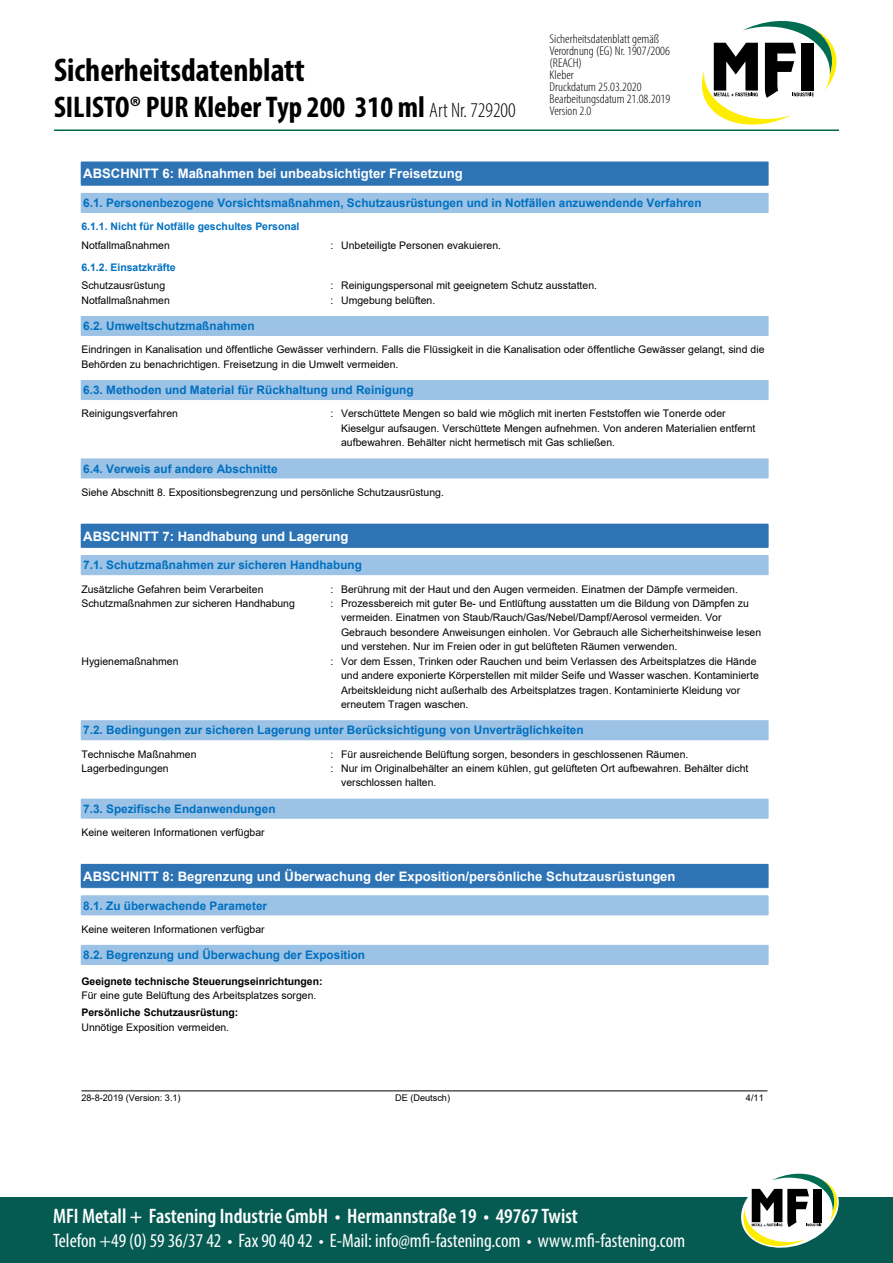
<style>
.page{position:relative;width:893px;height:1263px;background:#fff}
.page>*{position:absolute;margin:0;border:0;box-sizing:border-box;transform-origin:0 0}
.t1{font:700 condensed 33px "Myriad Pro";color:#000}
.t2{font:700 condensed 30px "Myriad Pro";color:#000}
.t3{font:600 condensed 21px "Myriad Pro";color:#fff}
.t4{font:700 21px "Arial";color:#000}
.t5{font:condensed 19.5px "Myriad Pro";color:#fff}
.t6{font:700 13.05px "Arial";color:#fff}
.t7{font:300 condensed 12.75px/12px "Myriad Pro";color:#000;scale:1.06 1}
.t8{font:700 11.7px "Arial";color:#0070c0}
.t9{font:10.5px/14.4px "Arial";color:#000}
.t10{font:700 10.5px "Arial";color:#000}
.t11{font:700 10.5px "Arial";color:#0070c0}
.t12{font:9.15px "Arial";color:#000}
.s1{font-weight:300;font-size:21px}
</style>
<div class="page">
<hr style="left:54px;top:129px;width:785px;height:2px;background:#00664b">
<svg style="left:702px;top:20px;width:135px;height:105px"></svg>
<div style="left:0;top:1197px;width:893px;height:66px;background:#055b52"></div>
<svg style="left:741px;top:1173px;width:98px;height:75px"></svg>
<hr style="left:81px;top:1090px;width:686px;height:1px;background:#000">
<div style="left:81px;top:162px;width:687px;height:23px;background:#2e74b5"></div>
<svg style="left:768px;top:162px;width:1px;height:23px"></svg>
<hr style="left:81px;top:185px;width:687px;height:1px;background:#2e74b5">
<div style="left:81px;top:194px;width:687px;height:18px;background:#9cc2e5"></div>
<svg style="left:768px;top:194px;width:1px;height:18px"></svg>
<hr style="left:81px;top:193px;width:687px;height:1px;background:#9cc2e5">
<hr style="left:81px;top:212px;width:687px;height:1px;background:#9cc2e5">
<div style="left:81px;top:317px;width:687px;height:18px;background:#9cc2e5"></div>
<svg style="left:768px;top:317px;width:1px;height:18px"></svg>
<hr style="left:81px;top:316px;width:687px;height:1px;background:#9cc2e5">
<hr style="left:81px;top:335px;width:687px;height:1px;background:#9cc2e5">
<div style="left:81px;top:381px;width:687px;height:18px;background:#9cc2e5"></div>
<svg style="left:768px;top:381px;width:1px;height:18px"></svg>
<hr style="left:81px;top:380px;width:687px;height:1px;background:#9cc2e5">
<hr style="left:81px;top:399px;width:687px;height:1px;background:#9cc2e5">
<div style="left:81px;top:459px;width:687px;height:19px;background:#9cc2e5"></div>
<svg style="left:768px;top:459px;width:1px;height:19px"></svg>
<hr style="left:81px;top:478px;width:687px;height:1px;background:#9cc2e5">
<div style="left:81px;top:524px;width:687px;height:23px;background:#2e74b5"></div>
<svg style="left:768px;top:524px;width:1px;height:23px"></svg>
<hr style="left:81px;top:547px;width:687px;height:1px;background:#2e74b5">
<div style="left:81px;top:556px;width:687px;height:18px;background:#9cc2e5"></div>
<svg style="left:768px;top:556px;width:1px;height:18px"></svg>
<hr style="left:81px;top:555px;width:687px;height:1px;background:#9cc2e5">
<hr style="left:81px;top:574px;width:687px;height:1px;background:#9cc2e5">
<div style="left:81px;top:721px;width:687px;height:19px;background:#9cc2e5"></div>
<svg style="left:768px;top:721px;width:1px;height:19px"></svg>
<hr style="left:81px;top:720px;width:687px;height:1px;background:#9cc2e5">
<div style="left:81px;top:799px;width:687px;height:19px;background:#9cc2e5"></div>
<svg style="left:768px;top:799px;width:1px;height:19px"></svg>
<hr style="left:81px;top:818px;width:687px;height:1px;background:#9cc2e5">
<div style="left:81px;top:864px;width:687px;height:23px;background:#2e74b5"></div>
<svg style="left:768px;top:864px;width:1px;height:23px"></svg>
<hr style="left:81px;top:887px;width:687px;height:1px;background:#2e74b5">
<div style="left:81px;top:896px;width:687px;height:19px;background:#9cc2e5"></div>
<svg style="left:768px;top:896px;width:1px;height:19px"></svg>
<hr style="left:81px;top:895px;width:687px;height:1px;background:#9cc2e5">
<hr style="left:81px;top:915px;width:687px;height:1px;background:#9cc2e5">
<div style="left:81px;top:945px;width:687px;height:19px;background:#9cc2e5"></div>
<svg style="left:768px;top:945px;width:1px;height:19px"></svg>
<hr style="left:81px;top:964px;width:687px;height:1px;background:#9cc2e5">
<p class="t7" style="left:550px;top:33px;width:115px">Sicherheitsdatenblatt gemäß<br>Verordnung (EG) Nr. 1907/2006 (REACH)<br>Kleber<br>Druckdatum 25.03.2020<br>Bearbeitungsdatum 21.08.2019</p>
<h1 class="t1" style="left:54px;top:49px;width:252px">Sicherheitsdatenblatt</h1>
<h2 class="t2" style="left:54px;top:88px;width:463px">SILISTO® PUR Kleber Typ 200 310 ml <span class="s1">Art Nr. 729200</span></h2>
<h3 class="t4" style="left:81px;top:93px;width:269px">Silisto PUR Kleber Typ 200</h3>
<p class="t7" style="left:550px;top:105px;width:41px">Version 2.0</p>
<p class="t6" style="left:83px;top:165px;width:381px">ABSCHNITT 6: Maßnahmen bei unbeabsichtigter Freisetzung</p>
<p class="t8" style="left:83px;top:195px;width:620px">6.1. Personenbezogene Vorsichtsmaßnahmen, Schutzausrüstungen und in Notfällen anzuwendende Verfahren</p>
<p class="t11" style="left:81px;top:219px;width:220px">6.1.1. Nicht für Notfälle geschultes Personal</p>
<p class="t9" style="left:81px;top:238px;width:90px">Notfallmaßnahmen</p>
<p class="t9" style="left:330px;top:238px;width:172px">: Unbeteiligte Personen evakuieren.</p>
<p class="t11" style="left:81px;top:260px;width:96px">6.1.2. Einsatzkräfte</p>
<p class="t9" style="left:81px;top:278px;width:85px">Schutzausrüstung</p>
<p class="t9" style="left:330px;top:278px;width:268px">: Reinigungspersonal mit geeignetem Schutz ausstatten.</p>
<p class="t9" style="left:81px;top:293px;width:90px">Notfallmaßnahmen</p>
<p class="t9" style="left:330px;top:293px;width:106px">: Umgebung belüften.</p>
<p class="t8" style="left:83px;top:318px;width:173px">6.2. Umweltschutzmaßnahmen</p>
<p class="t9" style="left:81px;top:342px;width:684px">Eindringen in Kanalisation und öffentliche Gewässer verhindern. Falls die Flüssigkeit in die Kanalisation oder öffentliche Gewässer gelangt, sind die<br>Behörden zu benachrichtigen. Freisetzung in die Umwelt vermeiden.</p>
<p class="t8" style="left:83px;top:382px;width:332px">6.3. Methoden und Material für Rückhaltung und Reinigung</p>
<p class="t9" style="left:81px;top:406px;width:98px">Reinigungsverfahren</p>
<p class="t9" style="left:341px;top:406px;width:416px;text-indent:-11px">: Verschüttete Mengen so bald wie möglich mit inerten Feststoffen wie Tonerde oder<br>Kieselgur aufsaugen. Verschüttete Mengen aufnehmen. Von anderen Materialien entfernt aufbewahren. Behälter nicht hermetisch mit Gas schließen.</p>
<p class="t8" style="left:83px;top:460px;width:196px">6.4. Verweis auf andere Abschnitte</p>
<p class="t9" style="left:81px;top:485px;width:364px">Siehe Abschnitt 8. Expositionsbegrenzung und persönliche Schutzausrüstung.</p>
<p class="t6" style="left:83px;top:527px;width:267px">ABSCHNITT 7: Handhabung und Lagerung</p>
<p class="t8" style="left:83px;top:557px;width:280px">7.1. Schutzmaßnahmen zur sicheren Handhabung</p>
<p class="t9" style="left:81px;top:581px;width:184px">Zusätzliche Gefahren beim Verarbeiten</p>
<p class="t9" style="left:330px;top:581px;width:409px">: Berührung mit der Haut und den Augen vermeiden. Einatmen der Dämpfe vermeiden.</p>
<p class="t9" style="left:81px;top:596px;width:215px">Schutzmaßnahmen zur sicheren Handhabung</p>
<p class="t9" style="left:341px;top:596px;width:422px;text-indent:-11px">: Prozessbereich mit guter Be- und Entlüftung ausstatten um die Bildung von Dämpfen zu vermeiden. Einatmen von Staub/Rauch/Gas/Nebel/Dampf/Aerosol vermeiden. Vor Gebrauch besondere Anweisungen einholen. Vor Gebrauch alle Sicherheitshinweise lesen und verstehen. Nur im Freien oder in gut belüfteten Räumen verwenden.</p>
<p class="t9" style="left:81px;top:654px;width:99px">Hygienemaßnahmen</p>
<p class="t9" style="left:341px;top:654px;width:419px;text-indent:-11px">: Vor dem Essen, Trinken oder Rauchen und beim Verlassen des Arbeitsplatzes die Hände und andere exponierte Körperstellen mit milder Seife und Wasser waschen. Kontaminierte Arbeitskleidung nicht außerhalb des Arbeitsplatzes tragen. Kontaminierte Kleidung vor erneutem Tragen waschen.</p>
<p class="t8" style="left:83px;top:722px;width:502px">7.2. Bedingungen zur sicheren Lagerung unter Berücksichtigung von Unverträglichkeiten</p>
<p class="t9" style="left:81px;top:747px;width:117px">Technische Maßnahmen</p>
<p class="t9" style="left:330px;top:747px;width:360px">: Für ausreichende Belüftung sorgen, besonders in geschlossenen Räumen.</p>
<p class="t9" style="left:81px;top:761px;width:89px">Lagerbedingungen</p>
<p class="t9" style="left:341px;top:761px;width:409px;text-indent:-11px">: Nur im Originalbehälter an einem kühlen, gut gelüfteten Ort aufbewahren. Behälter dicht verschlossen halten.</p>
<p class="t8" style="left:83px;top:800px;width:194px">7.3. Spezifische Endanwendungen</p>
<p class="t9" style="left:81px;top:825px;width:185px">Keine weiteren Informationen verfügbar</p>
<p class="t6" style="left:83px;top:867px;width:594px">ABSCHNITT 8: Begrenzung und Überwachung der Exposition/persönliche Schutzausrüstungen</p>
<p class="t8" style="left:83px;top:897px;width:185px">8.1. Zu überwachende Parameter</p>
<p class="t9" style="left:81px;top:922px;width:185px">Keine weiteren Informationen verfügbar</p>
<p class="t8" style="left:83px;top:947px;width:283px">8.2. Begrenzung und Überwachung der Exposition</p>
<p class="t10" style="left:81px;top:974px;width:243px">Geeignete technische Steuerungseinrichtungen:</p>
<p class="t9" style="left:81px;top:988px;width:237px">Für eine gute Belüftung des Arbeitsplatzes sorgen.</p>
<p class="t10" style="left:81px;top:1005px;width:158px">Persönliche Schutzausrüstung:</p>
<p class="t9" style="left:81px;top:1020px;width:149px">Unnötige Exposition vermeiden.</p>
<p class="t12" style="left:81px;top:1091px;width:101px">28-8-2019 (Version: 3.1)</p>
<p class="t12" style="left:395px;top:1091px;width:56px">DE (Deutsch)</p>
<p class="t12" style="left:746px;top:1091px;width:19px">4/11</p>
<h3 class="t3" style="left:53px;top:1203px;width:526px">MFI Metall + Fastening Industrie GmbH • Hermannstraße 19 • 49767 Twist</h3>
<h3 class="t5" style="left:53px;top:1228px;width:634px">Telefon +49 (0) 59 36/37 42 • Fax 90 40 42 • E-Mail: info@mfi-fastening.com • www.mfi-fastening.com</h3>
</div>
